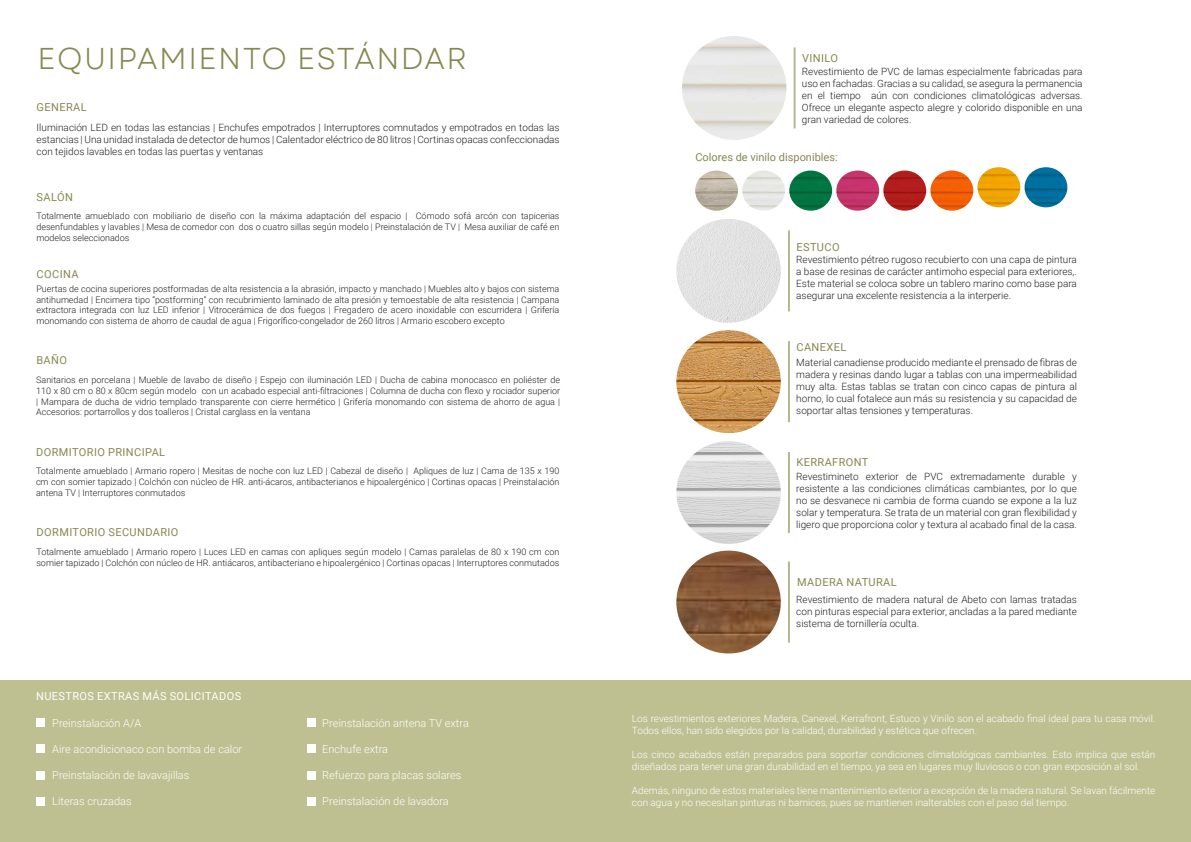
<style>
.page{position:relative;width:1191px;height:842px;background:#fff}
.page>*{position:absolute;margin:0;border:0;box-sizing:border-box;transform-origin:0 0}
.t1{font:30px "Garet";letter-spacing:.05em;color:#85884f}
.t2{font:300 11px "Roboto";color:#fff}
.t3{font:11px "Roboto";letter-spacing:.035em;color:#85884f}
.t4{font:11px "Roboto";letter-spacing:.035em;color:#fff}
.t5{font:11px "Roboto";color:#85884f}
.t6{font:300 10px/12px "Roboto";color:#231f20;text-align:justify}
.t7{font:300 10px/12px "Roboto";color:#fff}
.t8{font:300 9px/10.8px "Roboto";color:#231f20;text-align:justify}
</style>
<div class="page">
<div style="left:0;top:680px;width:595px;height:162px;background:#bec091"></div>
<div style="left:307px;top:719px;width:8px;height:8px;background:#fff"></div>
<div style="left:36px;top:719px;width:8px;height:8px;background:#fff"></div>
<div style="left:307px;top:745px;width:8px;height:8px;background:#fff"></div>
<div style="left:36px;top:745px;width:8px;height:8px;background:#fff"></div>
<div style="left:307px;top:771px;width:8px;height:8px;background:#fff"></div>
<div style="left:36px;top:771px;width:8px;height:8px;background:#fff"></div>
<div style="left:307px;top:797px;width:8px;height:8px;background:#fff"></div>
<div style="left:36px;top:797px;width:8px;height:8px;background:#fff"></div>
<img style="left:676px;top:219px;width:105px;height:104px;border-radius:52px">
<img style="left:695px;top:171px;width:43px;height:40px">
<img style="left:742px;top:171px;width:43px;height:40px">
<img style="left:883px;top:171px;width:43px;height:40px">
<img style="left:789px;top:171px;width:43px;height:40px">
<img style="left:930px;top:171px;width:43px;height:40px">
<img style="left:836px;top:171px;width:43px;height:40px">
<img style="left:977px;top:167px;width:43px;height:40px">
<img style="left:1024px;top:167px;width:43px;height:40px">
<img style="left:676px;top:441px;width:105px;height:103px">
<img style="left:676px;top:330px;width:105px;height:103px">
<hr style="left:788px;top:341px;width:2px;height:81px;background:#b1b98f">
<hr style="left:788px;top:452px;width:2px;height:81px;background:#b1b98f">
<hr style="left:788px;top:230px;width:2px;height:81px;background:#b1b98f">
<hr style="left:793px;top:47px;width:2px;height:81px;background:#b1b98f">
<div style="left:594px;top:680px;width:597px;height:162px;background:#bec091"></div>
<img style="left:676px;top:551px;width:105px;height:102px">
<hr style="left:788px;top:561px;width:2px;height:82px;background:#b1b98f">
<h1 class="t1" style="left:37px;top:41px;width:431px">EQUIPAMIENTO ESTÁNDAR</h1>
<p class="t3" style="left:37px;top:99px;width:52px">GENERAL</p>
<p class="t6" style="left:37px;top:121px;width:524px">Iluminación LED en todas las estancias | Enchufes empotrados | Interruptores comnutados y empotrados en todas las estancias | Una unidad instalada de detector de humos | Calentador eléctrico de 80 litros | Cortinas opacas confeccionadas con tejidos lavables en todas las puertas y ventanas</p>
<p class="t3" style="left:37px;top:189px;width:38px">SALÓN</p>
<p class="t8" style="left:36px;top:210px;width:524px">Totalmente amueblado con mobiliario de diseño con la máxima adaptación del espacio | Cómodo sofá arcón con tapicerias desenfundables y lavables | Mesa de comedor con dos o cuatro sillas según modelo | Preinstalación de TV | Mesa auxiliar de café en modelos seleccionados</p>
<p class="t3" style="left:37px;top:266px;width:43px">COCINA</p>
<p class="t8" style="left:36px;top:283px;width:524px">Puertas de cocina superiores postformadas de alta resistencia a la abrasión, impacto y manchado | Muebles alto y bajos con sistema antihumedad | Encimera tipo “postforming” con recubrimiento laminado de alta presión y temoestable de alta resistencia | Campana extractora integrada con luz LED inferior | Vitrocerámica de dos fuegos | Fregadero de acero inoxidable con escurridera | Grifería monomando con sistema de ahorro de caudal de agua | Frigorífico-congelador de 260 litros | Armario escobero excepto</p>
<p class="t3" style="left:36px;top:353px;width:32px">BAÑO</p>
<p class="t8" style="left:36px;top:374px;width:525px">Sanitarios en porcelana | Mueble de lavabo de diseño | Espejo con iluminación LED | Ducha de cabina monocasco en poliéster de 110 x 80 cm o 80 x 80cm según modelo con un acabado especial anti-filtraciones | Columna de ducha con flexo y rociador superior | Mampara de ducha de vidrio templado transparente con cierre hermético | Grifería monomando con sistema de ahorro de agua | Accesorios: portarrollos y dos toalleros | Cristal carglass en la ventana</p>
<p class="t3" style="left:36px;top:444px;width:130px">DORMITORIO PRINCIPAL</p>
<p class="t8" style="left:36px;top:465px;width:525px">Totalmente amueblado | Armario ropero | Mesitas de noche con luz LED | Cabezal de diseño | Apliques de luz | Cama de 135 x 190 cm con somier tapizado | Colchón con núcleo de HR. anti-ácaros, antibacterianos e hipoalergénico | Cortinas opacas | Preinstalación antena TV | Interruptores conmutados</p>
<p class="t3" style="left:37px;top:525px;width:143px">DORMITORIO SECUNDARIO</p>
<p class="t8" style="left:36px;top:546px;width:524px">Totalmente amueblado | Armario ropero | Luces LED en camas con apliques según modelo | Camas paralelas de 80 x 190 cm con somier tapizado | Colchón con núcleo de HR. antiácaros, antibacteriano e hipoalergénico | Cortinas opacas | Interruptores conmutados</p>
<p class="t4" style="left:36px;top:688px;width:206px">NUESTROS EXTRAS MÁS SOLICITADOS</p>
<p class="t2" style="left:52px;top:715px;width:91px">Preinstalación A/A</p>
<p class="t2" style="left:322px;top:715px;width:148px">Preinstalación antena TV extra</p>
<p class="t2" style="left:52px;top:741px;width:191px">Aire acondicionaco con bomba de calor</p>
<p class="t2" style="left:322px;top:741px;width:67px">Enchufe extra</p>
<p class="t2" style="left:52px;top:767px;width:139px">Preinstalación de lavavajillas</p>
<p class="t2" style="left:322px;top:767px;width:141px">Refuerzo para placas solares</p>
<p class="t2" style="left:52px;top:794px;width:81px">Literas cruzadas</p>
<p class="t2" style="left:322px;top:794px;width:128px">Preinstalación de lavadora</p>
<p class="t3" style="left:802px;top:51px;width:37px">VINILO</p>
<p class="t6" style="left:802px;top:65px;width:282px">Revestimiento de PVC de lamas especialmente fabricadas para uso en fachadas. Gracias a su calidad, se asegura la permanencia en el tiempo aún con condiciones climatológicas adversas.<br>Ofrece un elegante aspecto alegre y colorido disponible en una gran variedad de colores.</p>
<p class="t5" style="left:695px;top:149px;width:144px">Colores de vinilo disponibles:</p>
<p class="t3" style="left:796px;top:239px;width:45px">ESTUCO</p>
<p class="t6" style="left:796px;top:253px;width:282px">Revestimiento pétreo rugoso recubierto con una capa de pintura a base de resinas de carácter antimoho especial para exteriores,.<br>Este material se coloca sobre un tablero marino como base para asegurar una excelente resistencia a la interperie.</p>
<p class="t3" style="left:796px;top:339px;width:51px">CANEXEL</p>
<p class="t6" style="left:796px;top:356px;width:282px">Material canadiense producido mediante el prensado de fibras de madera y resinas dando lugar a tablas con una impermeabilidad muy alta. Estas tablas se tratan con cinco capas de pintura al horno, lo cual fotalece aun más su resistencia y su capacidad de soportar altas tensiones y temperaturas.</p>
<p class="t3" style="left:796px;top:454px;width:74px">KERRAFRONT</p>
<p class="t6" style="left:796px;top:470px;width:282px">Revestimineto exterior de PVC extremadamente durable y resistente a las condiciones climáticas cambiantes, por lo que no se desvanece ni cambia de forma cuando se expone a la luz solar y temperatura. Se trata de un material con gran flexibilidad y ligero que proporciona color y textura al acabado final de la casa.</p>
<p class="t3" style="left:797px;top:575px;width:101px">MADERA NATURAL</p>
<p class="t6" style="left:796px;top:593px;width:282px">Revestimiento de madera natural de Abeto con lamas tratadas con pinturas especial para exterior, ancladas a la pared mediante sistema de tornillería oculta.</p>
<p class="t7" style="left:632px;top:712px;width:525px">Los revestimientos exteriores Madera, Canexel, Kerrafront, Estuco y Vinilo son el acabado final ideal para tu casa móvil.<br>Todos ellos, han sido elegidos por la calidad, durabilidad y estética que ofrecen.</p>
<p class="t7" style="left:632px;top:748px;width:525px">Los cinco acabados están preparados para soportar condiciones climatológicas cambiantes. Esto implica que están diseñados para tener una gran durabilidad en el tiempo, ya sea en lugares muy lluviosos o con gran exposición al sol.</p>
<p class="t7" style="left:632px;top:784px;width:525px">Además, ninguno de estos materiales tiene mantenimiento exterior a excepción de la madera natural. Se lavan fácilmente con agua y no necesitan pinturas ni barnices, pues se mantienen inalterables con el paso del tiempo.</p>
</div>
